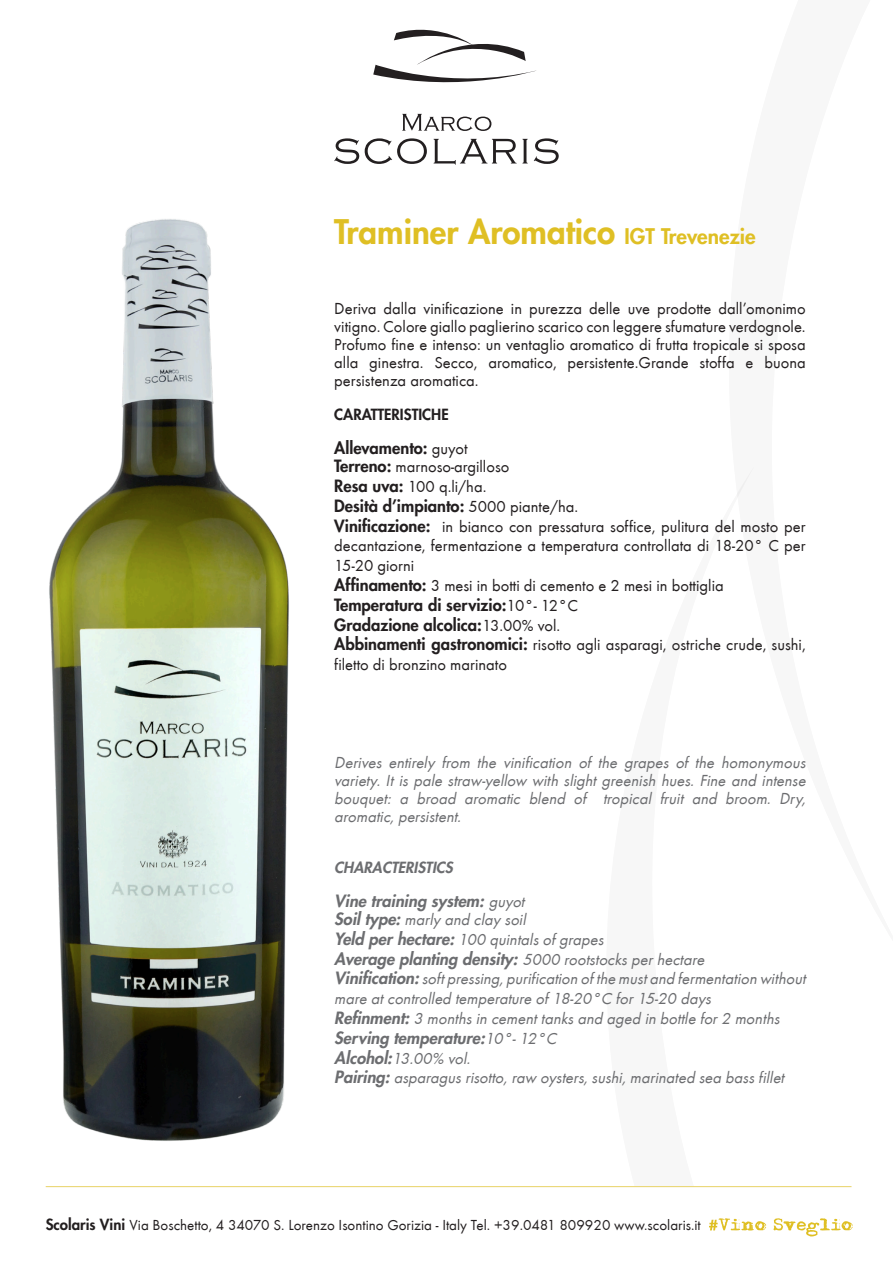
<style>
.page{position:relative;width:893px;height:1263px;background:#fff}
.page>*{position:absolute;margin:0;border:0;box-sizing:border-box;transform-origin:0 0}
.t1{font:800 33px "Futura Std";color:#dfbf24}
.t2{font:16.5px/18px "Futura T";color:#231f20;text-align:justify}
.t3{font:italic 16.5px/18px "Futura T";letter-spacing:-.01em;color:#6c6d70}
.t4{font:800 16.5px "Futura Std";color:#231f20}
.t5{font:italic 800 16.5px "Futura Std";color:#6c6d70}
.t6{font:15px "Futura T";color:#231f20}
.t7{font:800 15px "Futura Std";color:#231f20}
.t8{font:italic 800 15px "Futura Std";color:#6c6d70}
.s1{font-size:21px}
.s2{font-family:"Futura T";font-weight:400}
.s3{font-family:"Futura Std";font-weight:800}
</style>
<div class="page">
<svg style="left:402px;top:114px;width:89px;height:17px"></svg>
<svg style="left:334px;top:138px;width:25px;height:26px"></svg>
<svg style="left:365px;top:138px;width:62px;height:26px"></svg>
<svg style="left:434px;top:139px;width:94px;height:26px"></svg>
<svg style="left:534px;top:138px;width:25px;height:26px"></svg>
<svg style="left:373px;top:29px;width:163px;height:54px"></svg>
<img style="left:49px;top:219px;width:240px;height:922px">
<hr style="left:46px;top:1186px;width:805px;height:1px;background:#dfbf24">
<svg style="left:709px;top:1218px;width:144px;height:18px"></svg>
<p class="t1" style="left:334px;top:211px;width:423px">Traminer Aromatico <span class="s1">IGT Trevenezie</span></p>
<p class="t2" style="left:334px;top:300px;width:473px">Deriva dalla vinificazione in purezza delle uve prodotte dall’omonimo vitigno. Colore giallo paglierino scarico con leggere sfumature verdognole.<br>Profumo fine e intenso: un ventaglio aromatico di frutta tropicale si sposa alla ginestra. Secco, aromatico, persistente.Grande stoffa e buona persistenza aromatica.</p>
<p class="t7" style="left:334px;top:405px;width:116px">CARATTERISTICHE</p>
<p class="t4" style="left:334px;top:438px;width:135px">Allevamento: <span class="s2">guyot</span></p>
<p class="t2" style="left:334px;top:458px;width:177px"><span class="s3">Terreno:</span> marnoso-argilloso</p>
<p class="t2" style="left:334px;top:478px;width:154px"><span class="s3">Resa uva:</span> 100 q.li/ha.</p>
<p class="t4" style="left:334px;top:495px;width:245px">Desità d’impianto: <span class="s2">5000 piante/ha.</span></p>
<p class="t2" style="left:334px;top:516px;width:473px;line-height:19.8px"><span class="s3">Vinificazione:</span> in bianco con pressatura soffice, pulitura del mosto per decantazione, fermentazione a temperatura controllata di 18-20° C per 15-20 giorni</p>
<p class="t2" style="left:334px;top:577px;width:391px"><span class="s3">Affinamento:</span> 3 mesi in botti di cemento e 2 mesi in bottiglia</p>
<p class="t4" style="left:334px;top:594px;width:245px">Temperatura di servizio:<span class="s2">10°- 12°C</span></p>
<p class="t4" style="left:334px;top:614px;width:227px">Gradazione alcolica:<span class="s2">13.00% vol.</span></p>
<p class="t2" style="left:334px;top:635px;width:473px;line-height:19.8px"><span class="s3">Abbinamenti gastronomici:</span> risotto agli asparagi, ostriche crude, sushi, filetto di bronzino marinato</p>
<p class="t3" style="left:334px;top:754px;width:476px;text-align:justify">Derives entirely from the vinification of the grapes of the homonymous variety. It is pale straw-yellow with slight greenish hues. Fine and intense bouquet: a broad aromatic blend of tropical fruit and broom. Dry, aromatic,persistent.</p>
<p class="t8" style="left:334px;top:857px;width:123px">CHARACTERISTICS</p>
<p class="t5" style="left:334px;top:890px;width:195px">Vine training system: <span class="s2">guyot</span></p>
<p class="t3" style="left:334px;top:910px;width:196px"><span class="s3">Soil type:</span>marly and clay soil</p>
<p class="t3" style="left:334px;top:930px;width:274px"><span class="s3">Yeld per hectare:</span>100 quintalsofgrapes</p>
<p class="t3" style="left:334px;top:950px;width:375px"><span class="s3">Average planting density:</span> 5000 rootstocksperhectare</p>
<p class="t3" style="left:334px;top:969px;width:476px;line-height:19.8px"><span class="s3">Vinification:</span>softpressing,purification ofthe mustand fermentation without mare atcontrolled temperature of18-20°C for15-20 days</p>
<p class="t3" style="left:334px;top:1009px;width:450px"><span class="s3">Refinment:</span>3 monthsin cementtanksand aged in bottle for2 months</p>
<p class="t5" style="left:334px;top:1027px;width:227px">Serving temperature:<span class="s2">10°-12°C</span></p>
<p class="t3" style="left:334px;top:1049px;width:141px"><span class="s3">Alcohol:</span>13.00% vol.</p>
<p class="t3" style="left:334px;top:1069px;width:455px"><span class="s3">Pairing:</span>asparagusrisotto,raw oysters,sushi,marinated sea bassfillet</p>
<p class="t6" style="left:46px;top:1217px;width:657px"><span class="s3">Scolaris Vini</span> Via Boschetto, 4 34070 S. Lorenzo Isontino Gorizia - Italy Tel. +39.0481 809920 www.scolaris.it</p>
</div>
